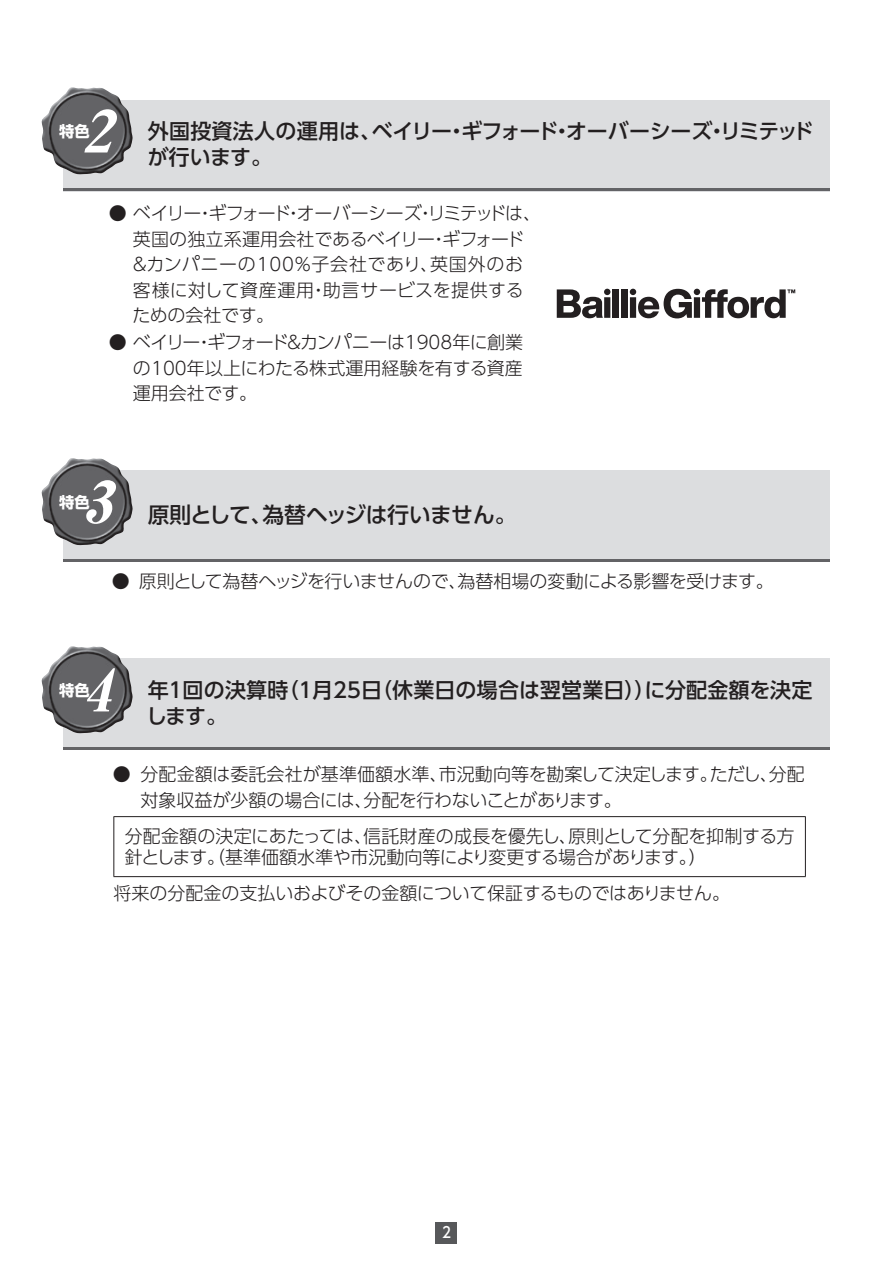
<style>
.page{position:relative;width:893px;height:1263px;background:#fff}
.page>*{position:absolute;margin:0;border:0;box-sizing:border-box;transform-origin:0 0}
.t1{font:italic 58.5px "Midashi Min Pr 5 MA31";color:#fff;scale:1.04 1}
.t2{font:500 21.75px "UD Shin Go Pro";letter-spacing:-.02em;color:#231f20}
.t3{font:500 21px/25.5px "UD Shin Go Pro";color:#231f20}
.t4{font:300 18px/25.5px "UD Shin Go Pro";letter-spacing:-.01em;color:#231f20}
.t5{font:300 18px "UD Shin Go Pro";letter-spacing:-.03em;color:#231f20}
.t6{font:700 15.3px "UD Shin Go Pro";color:#fff}
.t7{font:500 15px "UD Shin Go Pro";color:#fff;scale:.9 1}
</style>
<div class="page">
<div style="left:436px;top:1222px;width:21px;height:21px;background:#57585a"></div>
<div style="left:63px;top:100px;width:766px;height:91px;background:#dcdddf"></div>
<hr style="left:63px;top:188px;width:766px;height:3px;background:#636366">
<img style="left:41px;top:87px;width:92px;height:88px">
<svg style="left:557px;top:289px;width:53px;height:29px"></svg>
<div style="left:613px;top:289px;width:6px;height:29px;background:#231f20"></div>
<div style="left:621px;top:289px;width:7px;height:29px;background:#231f20"></div>
<svg style="left:630px;top:289px;width:165px;height:29px"></svg>
<div style="left:63px;top:471px;width:766px;height:91px;background:#dcdddf"></div>
<hr style="left:63px;top:559px;width:766px;height:3px;background:#636366">
<img style="left:41px;top:458px;width:92px;height:87px">
<div style="left:63px;top:659px;width:766px;height:91px;background:#dcdddf"></div>
<hr style="left:63px;top:747px;width:766px;height:3px;background:#636366">
<img style="left:41px;top:646px;width:92px;height:88px">
<hr style="left:113px;top:816px;width:693px;height:1px;background:#231f20">
<hr style="left:113px;top:817px;width:1px;height:59px;background:#231f20">
<hr style="left:805px;top:817px;width:1px;height:59px;background:#231f20">
<hr style="left:113px;top:876px;width:693px;height:1px;background:#231f20">
<h1 class="t1" style="left:82px;top:86px;width:49px">2</h1>
<p class="t3" style="left:148px;top:118px;width:667px">外国投資法人の運用は、ベイリー・ギフォード・オーバーシーズ・リミテッドが行います。</p>
<p class="t4" style="left:131px;top:200px;width:412px;text-indent:-22px">● ベイリー・ギフォード・オーバーシーズ・リミテッドは、英国の独立系運用会社であるベイリー・ギフォード＆カンパニーの100％子会社であり、英国外のお客様に対して資産運用・助言サービスを提供するための会社です。</p>
<p class="t4" style="left:133px;top:329px;width:392px;text-align:justify;text-indent:-24px">● ベイリー・ギフォード＆カンパニーは1908年に創業の100年以上にわたる株式運用経験を有する資産運用会社です。</p>
<p class="t6" style="left:59px;top:119px;width:32px">特色</p>
<h1 class="t1" style="left:82px;top:456px;width:49px">3</h1>
<p class="t6" style="left:59px;top:489px;width:32px">特色</p>
<p class="t2" style="left:148px;top:497px;width:370px">原則として、為替ヘッジは行いません。</p>
<p class="t5" style="left:112px;top:567px;width:663px">● 原則として為替ヘッジを行いませんので、為替相場の変動による影響を受けます。</p>
<h1 class="t1" style="left:82px;top:644px;width:49px">4</h1>
<p class="t6" style="left:59px;top:678px;width:32px">特色</p>
<p class="t3" style="left:146px;top:677px;width:668px">年１回の決算時（１月25日（休業日の場合は翌営業日））に分配金額を決定します。</p>
<p class="t4" style="left:140px;top:761px;width:666px;text-indent:-28px">● 分配金額は委託会社が基準価額水準、市況動向等を勘案して決定します。ただし、分配対象収益が少額の場合には、分配を行わないことがあります。</p>
<p class="t4" style="left:125px;top:825px;width:671px;line-height:21px">分配金額の決定にあたっては、信託財産の成長を優先し、原則として分配を抑制する方針とします。（基準価額水準や市況動向等により変更する場合があります。）</p>
<p class="t4" style="left:113px;top:880px;width:618px">将来の分配金の支払いおよびその金額について保証するものではありません。</p>
<p class="t7" style="left:442px;top:1220px;width:11px">2</p>
</div>
